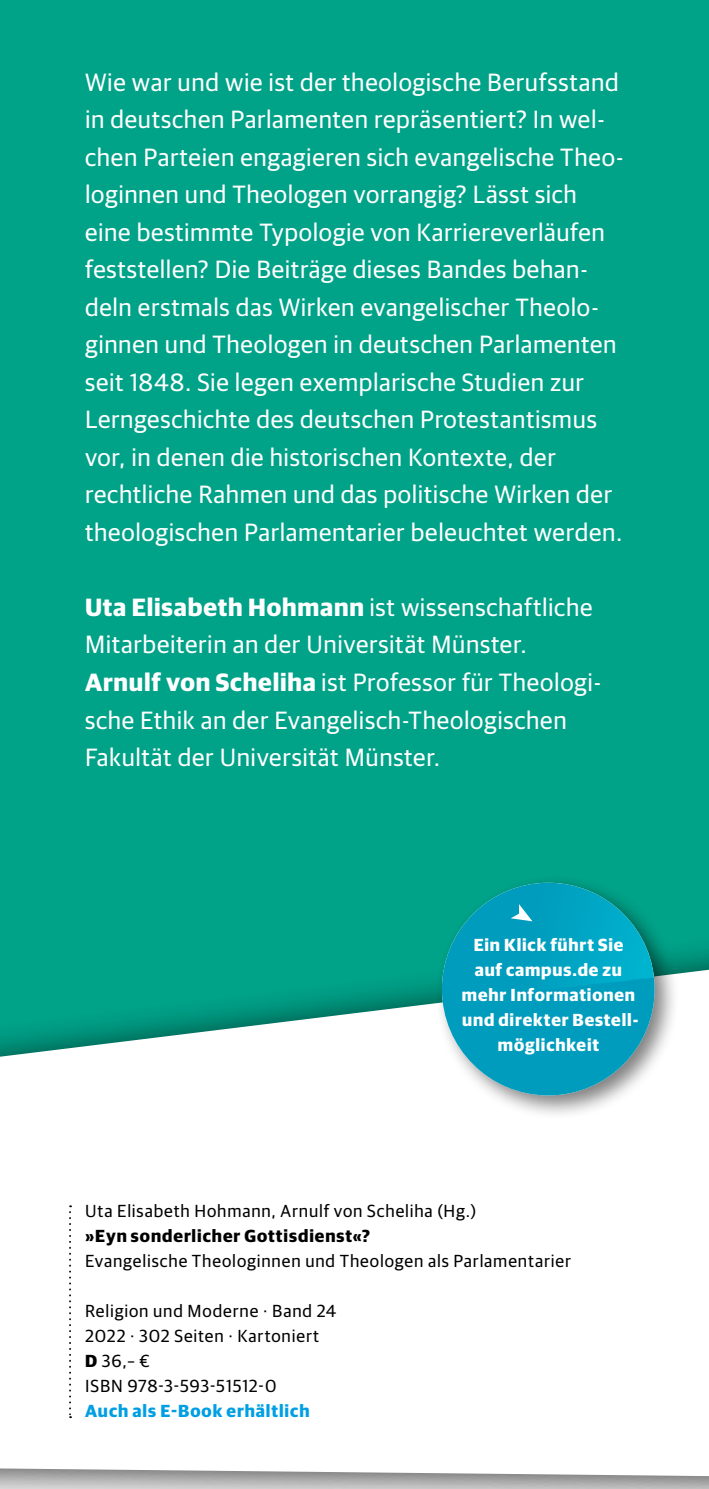
<style>
.page{position:relative;width:709px;height:1489px;background:#fff}
.page>*{position:absolute;margin:0;border:0;box-sizing:border-box;transform-origin:0 0}
.t1{font:25px/37.5px "Guardian Sans";letter-spacing:.025em;color:#fff}
.t2{font:17.5px/25px "Guardian Sans";letter-spacing:.045em;color:#000}
.t3{font:700 17.5px/25px "Guardian Sans";letter-spacing:.05em;color:#fff;text-align:center}
.t4{font:700 17.5px "Guardian Sans";letter-spacing:.055em;color:#000}
.t5{font:700 17.5px "Guardian Sans";letter-spacing:.055em;color:#009fe3}
.s1{font-weight:700}
</style>
<div class="page">
<div style="left:0;top:0;width:709px;height:850px;background:#00a288"></div>
<div style="left:0;top:850px;width:709px;height:638px;background:#000;opacity:.75"></div>
<svg style="left:0;top:969px;width:709px;height:506px"></svg>
<svg style="left:69px;top:1205px;width:2px;height:212px"></svg>
<div style="left:433px;top:874px;width:247px;height:246px;background:#000;opacity:.5"></div>
<img style="left:442px;top:882px;width:212px;height:213px;border-radius:106px">
<svg style="left:510px;top:904px;width:22px;height:17px"></svg>
<p class="t1" style="left:85px;top:61px;width:540px">Wie war und wie ist der theologische Berufsstand in deutschen Parlamenten repräsentiert? In wel&shy;chen Parteien engagieren sich evangelische Theo&shy;loginnen und Theologen vorrangig? Lässt sich eine bestimmte Typologie von Karriereverläufen feststellen? Die Beiträge dieses Bandes behan&shy;deln erstmals das Wirken evangelischer Theolo&shy;ginnen und Theologen in deutschen Parlamenten seit 1848. Sie legen exemplarische Studien zur Lerngeschichte des deutschen Protestantismus vor, in denen die historischen Kontexte, der rechtliche Rahmen und das politische Wirken der theologischen Parlamentarier beleuchtet werden.</p>
<p class="t1" style="left:85px;top:586px;width:518px"><span class="s1">Uta Elisabeth Hohmann</span> ist wissenschaftliche Mitarbeiterin an der Universität Münster.<br><span class="s1">Arnulf von Scheliha</span> ist Professor für Theologi&shy;sche Ethik an der Evangelisch-Theologischen Fakultät der Universität Münster.</p>
<p class="t3" style="left:462px;top:931px;width:178px">Ein Klick führt Sie auf campus.de zu mehr Informationen und direkter Bestell&shy;möglichkeit</p>
<p class="t2" style="left:85px;top:1197px;width:392px">Uta Elisabeth Hohmann, Arnulf von Scheliha (Hg.)</p>
<p class="t4" style="left:85px;top:1222px;width:286px">»Eyn sonderlicher Gottisdienst«?</p>
<p class="t2" style="left:85px;top:1247px;width:487px">Evangelische Theologinnen und Theologen als Parlamentarier</p>
<p class="t2" style="left:85px;top:1297px;width:252px">Religion und Moderne · Band 24<br>2022 · 302 Seiten · Kartoniert<br><span class="s1">D</span> 36,– €<br>ISBN 978-3-593-51512-0</p>
<p class="t5" style="left:85px;top:1397px;width:226px">Auch als E-Book erhältlich</p>
</div>
